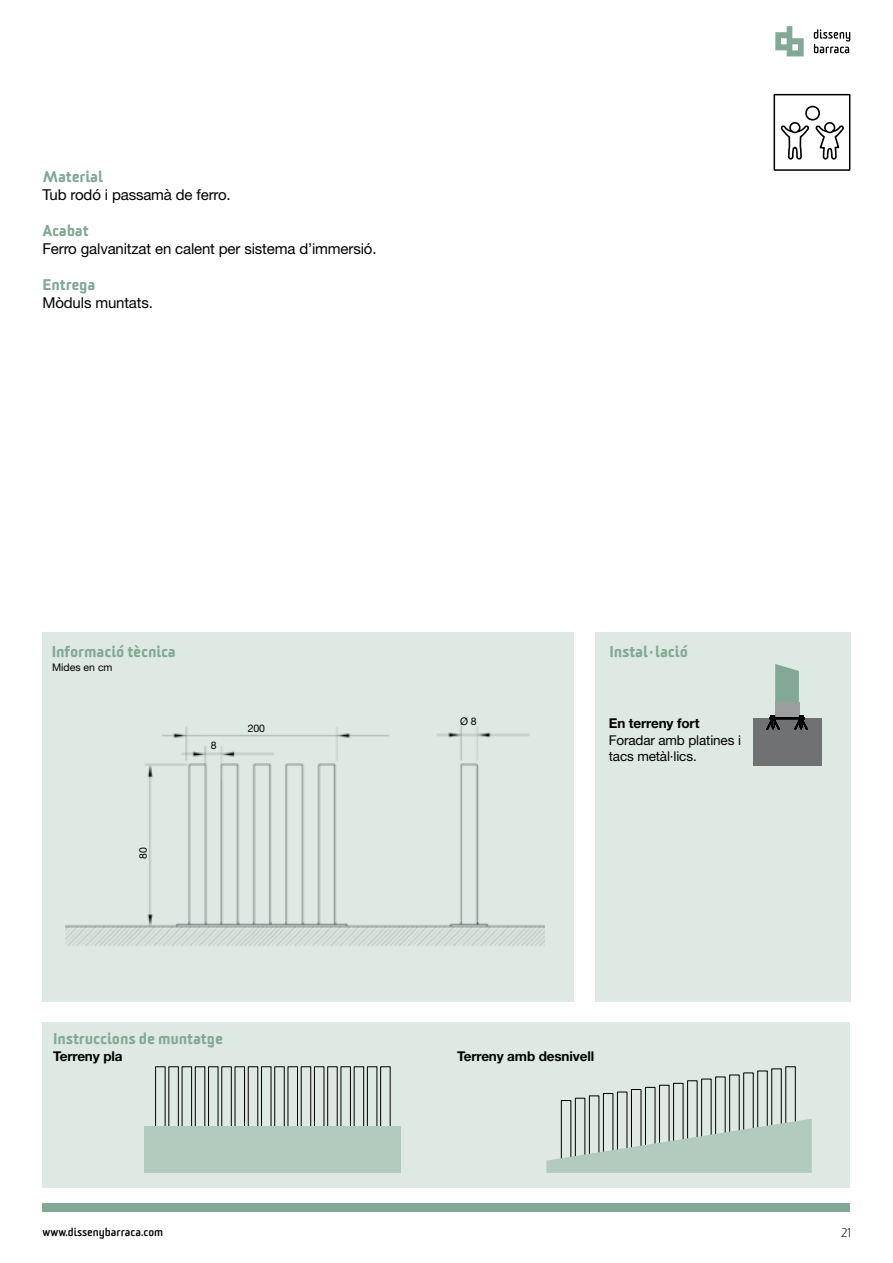
<style>
.page{position:relative;width:893px;height:1263px;background:#fff}
.page>*{position:absolute;margin:0;border:0;box-sizing:border-box;transform-origin:0 0}
.t1{font:15px "Helvetica Neue LT Std";letter-spacing:-.01em;color:#000}
.t2{font:900 15px "Sommet Rounded";letter-spacing:-.01em;color:#82a996}
.t3{font:700 13.5px "Helvetica Neue LT Std";letter-spacing:-.01em;color:#000}
.t4{font:13.5px/16.2px "Helvetica Neue LT Std";letter-spacing:-.01em;color:#000}
.t5{font:300 12px "Sommet Rounded";color:#000}
.t6{font:700 10.95px "Sommet Rounded";color:#000}
.t7{font:10.5px "Helvetica Neue LT Std";color:#000}
</style>
<div class="page">
<div style="left:43px;top:1204px;width:807px;height:8px;background:#82a996"></div>
<svg style="left:775px;top:26px;width:29px;height:30px"></svg>
<svg style="left:814px;top:29px;width:36px;height:24px"></svg>
<div style="left:42px;top:632px;width:532px;height:370px;background:#dfe9e3"></div>
<div style="left:595px;top:632px;width:255px;height:370px;background:#dfe9e3"></div>
<div style="left:774px;top:94px;width:76px;height:77px;border:2px solid #000"></div>
<svg style="left:779px;top:105px;width:67px;height:66px"></svg>
<div style="left:42px;top:1022px;width:808px;height:165px;background:#dfe9e3"></div>
<div style="left:753px;top:718px;width:68px;height:47px;background:#707172"></div>
<svg style="left:766px;top:664px;width:42px;height:66px"></svg>
<div style="left:155px;top:1066px;width:10px;height:75px;border:1px solid #000"></div>
<div style="left:208px;top:1066px;width:10px;height:75px;border:1px solid #000"></div>
<div style="left:261px;top:1066px;width:10px;height:75px;border:1px solid #000"></div>
<div style="left:314px;top:1066px;width:10px;height:75px;border:1px solid #000"></div>
<div style="left:182px;top:1066px;width:10px;height:75px;border:1px solid #000"></div>
<div style="left:235px;top:1066px;width:10px;height:75px;border:1px solid #000"></div>
<div style="left:288px;top:1066px;width:10px;height:75px;border:1px solid #000"></div>
<div style="left:341px;top:1066px;width:10px;height:75px;border:1px solid #000"></div>
<div style="left:367px;top:1066px;width:10px;height:75px;border:1px solid #000"></div>
<div style="left:169px;top:1066px;width:10px;height:75px;border:1px solid #000"></div>
<div style="left:327px;top:1066px;width:10px;height:75px;border:1px solid #000"></div>
<div style="left:195px;top:1066px;width:10px;height:75px;border:1px solid #000"></div>
<div style="left:248px;top:1066px;width:10px;height:75px;border:1px solid #000"></div>
<div style="left:301px;top:1066px;width:10px;height:75px;border:1px solid #000"></div>
<div style="left:354px;top:1066px;width:10px;height:75px;border:1px solid #000"></div>
<div style="left:380px;top:1066px;width:10px;height:75px;border:1px solid #000"></div>
<div style="left:145px;top:1126px;width:256px;height:46px;background:#b3cabe"></div>
<div style="left:603px;top:1093px;width:10px;height:67px;border:1px solid #000"></div>
<div style="left:659px;top:1085px;width:10px;height:69px;border:1px solid #000"></div>
<div style="left:715px;top:1077px;width:10px;height:73px;border:1px solid #000"></div>
<div style="left:757px;top:1071px;width:10px;height:76px;border:1px solid #000"></div>
<div style="left:575px;top:1098px;width:10px;height:64px;border:1px solid #000"></div>
<div style="left:631px;top:1089px;width:10px;height:66px;border:1px solid #000"></div>
<div style="left:687px;top:1080px;width:10px;height:69px;border:1px solid #000"></div>
<div style="left:743px;top:1073px;width:10px;height:71px;border:1px solid #000"></div>
<div style="left:561px;top:1100px;width:10px;height:65px;border:1px solid #000"></div>
<div style="left:617px;top:1092px;width:10px;height:66px;border:1px solid #000"></div>
<div style="left:673px;top:1083px;width:10px;height:69px;border:1px solid #000"></div>
<div style="left:729px;top:1075px;width:10px;height:72px;border:1px solid #000"></div>
<div style="left:771px;top:1069px;width:10px;height:75px;border:1px solid #000"></div>
<div style="left:589px;top:1096px;width:10px;height:64px;border:1px solid #000"></div>
<div style="left:645px;top:1087px;width:10px;height:65px;border:1px solid #000"></div>
<div style="left:701px;top:1079px;width:10px;height:67px;border:1px solid #000"></div>
<svg style="left:546px;top:1119px;width:266px;height:54px"></svg>
<img style="left:66px;top:726px;width:478px;height:220px">
<p class="t2" style="left:43px;top:167px;width:62px">Material</p>
<p class="t1" style="left:43px;top:185px;width:190px">Tub rodó i passamà de ferro.</p>
<p class="t2" style="left:43px;top:221px;width:48px">Acabat</p>
<p class="t1" style="left:43px;top:239px;width:335px">Ferro galvanitzat en calent per sistema d’immersió.</p>
<p class="t2" style="left:43px;top:275px;width:55px">Entrega</p>
<p class="t1" style="left:43px;top:293px;width:112px">Mòduls muntats.</p>
<p class="t2" style="left:52px;top:641px;width:126px">Informació tècnica</p>
<p class="t7" style="left:52px;top:661px;width:62px">Mides en cm</p>
<p class="t7" style="left:211px;top:739px;width:7px">8</p>
<p class="t7" style="left:248px;top:722px;width:19px">200</p>
<p class="t7" style="left:137px;top:859px;width:13px;rotate:-90deg">80</p>
<p class="t7" style="left:460px;top:715px;width:18px">Ø 8</p>
<p class="t2" style="left:609px;top:641px;width:80px">Instal·lació</p>
<p class="t3" style="left:609px;top:715px;width:92px">En terreny fort</p>
<p class="t4" style="left:609px;top:731px;width:134px">Foradar amb platines i tacs metàl·lics.</p>
<p class="t2" style="left:53px;top:1028px;width:171px">Instruccions de muntatge</p>
<p class="t3" style="left:53px;top:1048px;width:71px">Terreny pla</p>
<p class="t3" style="left:457px;top:1048px;width:139px">Terreny amb desnivell</p>
<p class="t6" style="left:43px;top:1225px;width:122px">www.dissenybarraca.com</p>
<p class="t5" style="left:841px;top:1224px;width:12px">21</p>
</div>
